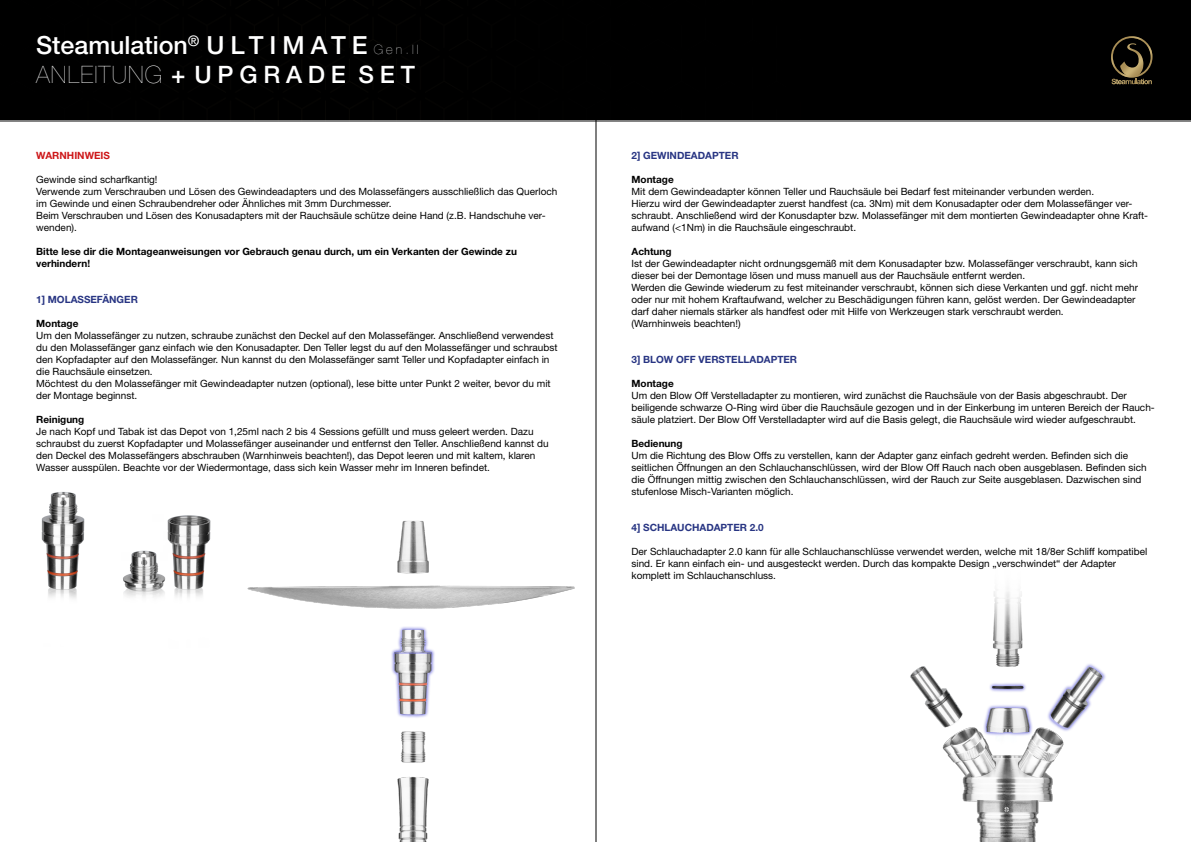
<style>
.page{position:relative;width:1191px;height:842px;background:#fff}
.page>*{position:absolute;margin:0;border:0;box-sizing:border-box;transform-origin:0 0}
.t1{font:500 25px "Helvetica Neue LT Pro";color:#fff}
.t2{font:500 24px "Helvetica Neue LT Pro";letter-spacing:.24em;color:#fff}
.t3{font:10px/12px "Helvetica Neue LT Pro";color:#000}
.t4{font:700 10px/12px "Helvetica Neue LT Pro";color:#000}
.t5{font:700 10px "Helvetica Neue LT Pro";color:#283583}
.t6{font:700 10px "Helvetica Neue LT Pro";color:#cd1719}
.s1{font-weight:200;font-size:13px}
.s2{font-weight:200}
</style>
<div class="page">
<img style="left:41px;top:492px;width:166px;height:107px">
<div style="left:0;top:0;width:1191px;height:122px;background:#000"></div>
<div style="left:1111px;top:36px;width:41px;height:42px;border:2px solid #e5cf90;border-radius:50%"></div>
<svg style="left:1111px;top:43px;width:40px;height:41px;background:#3d3421"></svg>
<img style="left:203px;top:518px;width:393px;height:324px">
<img style="left:910px;top:591px;width:196px;height:251px">
<hr style="left:596px;top:0;width:1px;height:842px;background:#000">
<h1 class="t1" style="left:36px;top:30px;width:384px">Steamulation<sup>®</sup> ULTIMATE <span class="s1">Gen.II</span></h1>
<h2 class="t2" style="left:36px;top:60px;width:380px"><span class="s2">ANLEITUNG</span> + UPGRADE SET</h2>
<p class="t6" style="left:36px;top:149px;width:75px">WARNHINWEIS</p>
<p class="t3" style="left:36px;top:173px;width:523px">Gewinde sind scharfkantig!<br>Verwende zum Verschrauben und Lösen des Gewindeadapters und des Molassefängers ausschließlich das Querloch im Gewinde und einen Schraubendreher oder Ähnliches mit 3mm Durchmesser.<br>Beim Verschrauben und Lösen des Konusadapters mit der Rauchsäule schütze deine Hand (z.B. Handschuhe ver&shy;wenden).</p>
<p class="t4" style="left:36px;top:245px;width:482px">Bitte lese dir die Montageanweisungen vor Gebrauch genau durch, um ein Verkanten der Gewinde zu verhindern!</p>
<p class="t5" style="left:36px;top:293px;width:103px">1] MOLASSEFÄNGER</p>
<p class="t4" style="left:36px;top:317px;width:44px">Montage</p>
<p class="t3" style="left:36px;top:329px;width:523px">Um den Molassefänger zu nutzen, schraube zunächst den Deckel auf den Molassefänger. Anschließend verwendest du den Molassefänger ganz einfach wie den Konusadapter. Den Teller legst du auf den Molassefänger und schraubst den Kopfadapter auf den Molassefänger. Nun kannst du den Molassefänger samt Teller und Kopfadapter einfach in die Rauchsäule einsetzen.<br>Möchtest du den Molassefänger mit Gewindeadapter nutzen (optional), lese bitte unter Punkt 2 weiter, bevor du mit der Montage beginnst.</p>
<p class="t4" style="left:36px;top:413px;width:50px">Reinigung</p>
<p class="t3" style="left:36px;top:425px;width:514px">Je nach Kopf und Tabak ist das Depot von 1,25ml nach 2 bis 4 Sessions gefüllt und muss geleert werden. Dazu schraubst du zuerst Kopfadapter und Molassefänger auseinander und entfernst den Teller. Anschließend kannst du den Deckel des Molassefängers abschrauben (Warnhinweis beachten!), das Depot leeren und mit kaltem, klaren Wasser ausspülen. Beachte vor der Wiedermontage, dass sich kein Wasser mehr im Inneren befindet.</p>
<p class="t5" style="left:631px;top:149px;width:109px">2] GEWINDEADAPTER</p>
<p class="t4" style="left:631px;top:173px;width:44px">Montage</p>
<p class="t3" style="left:631px;top:185px;width:518px">Mit dem Gewindeadapter können Teller und Rauchsäule bei Bedarf fest miteinander verbunden werden.<br>Hierzu wird der Gewindeadapter zuerst handfest (ca. 3Nm) mit dem Konusadapter oder dem Molassefänger ver&shy;schraubt. Anschließend wird der Konusdapter bzw. Molassefänger mit dem montierten Gewindeadapter ohne Kraft&shy;aufwand (&lt;1Nm) in die Rauchsäule eingeschraubt.</p>
<p class="t4" style="left:631px;top:245px;width:42px">Achtung</p>
<p class="t3" style="left:631px;top:257px;width:508px">Ist der Gewindeadapter nicht ordnungsgemäß mit dem Konusadapter bzw. Molassefänger verschraubt, kann sich dieser bei der Demontage lösen und muss manuell aus der Rauchsäule entfernt werden.<br>Werden die Gewinde wiederum zu fest miteinander verschraubt, können sich diese Verkanten und ggf. nicht mehr oder nur mit hohem Kraftaufwand, welcher zu Beschädigungen führen kann, gelöst werden. Der Gewindeadapter darf daher niemals stärker als handfest oder mit Hilfe von Werkzeugen stark verschraubt werden.<br>(Warnhinweis beachten!)</p>
<p class="t5" style="left:631px;top:353px;width:167px">3] BLOW OFF VERSTELLADAPTER</p>
<p class="t4" style="left:631px;top:377px;width:44px">Montage</p>
<p class="t3" style="left:631px;top:389px;width:525px">Um den Blow Off Verstelladapter zu montieren, wird zunächst die Rauchsäule von der Basis abgeschraubt. Der beiligende schwarze O-Ring wird über die Rauchsäule gezogen und in der Einkerbung im unteren Bereich der Rauch&shy;säule platziert. Der Blow Off Verstelladapter wird auf die Basis gelegt, die Rauchsäule wird wieder aufgeschraubt.</p>
<p class="t4" style="left:631px;top:437px;width:53px">Bedienung</p>
<p class="t3" style="left:631px;top:449px;width:516px">Um die Richtung des Blow Offs zu verstellen, kann der Adapter ganz einfach gedreht werden. Befinden sich die seitlichen Öffnungen an den Schlauchanschlüssen, wird der Blow Off Rauch nach oben ausgeblasen. Befinden sich die Öffnungen mittig zwischen den Schlauchanschlüssen, wird der Rauch zur Seite ausgeblasen. Dazwischen sind stufenlose Misch-Varianten möglich.</p>
<p class="t5" style="left:631px;top:521px;width:134px">4] SCHLAUCHADAPTER 2.0</p>
<p class="t3" style="left:631px;top:545px;width:517px">Der Schlauchadapter 2.0 kann für alle Schlauchanschlüsse verwendet werden, welche mit 18/8er Schliff kompatibel sind. Er kann einfach ein- und ausgesteckt werden. Durch das kompakte Design „verschwindet“ der Adapter komplett im Schlauchanschluss.</p>
</div>
